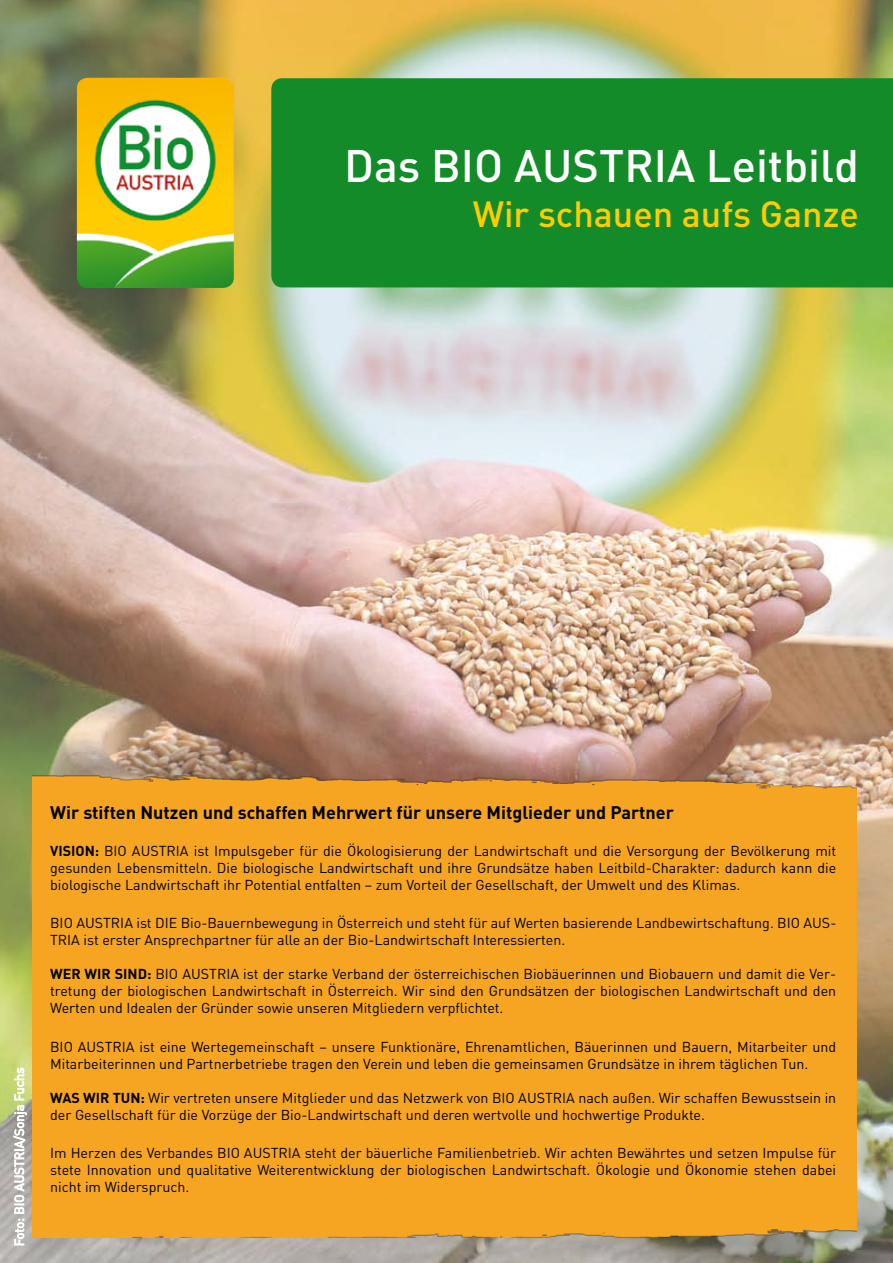
<style>
.page{position:relative;width:893px;height:1263px;background:#fff}
.page>*{position:absolute;margin:0;border:0;box-sizing:border-box;transform-origin:0 0}
.t1{font:500 45px "DIN";color:#fff}
.t2{font:500 36px "DIN";color:#fc0}
.t3{font:700 18px "DIN";color:#000}
.t4{font:14.25px/17.1px "DIN";color:#000;text-align:justify}
.s1{font-weight:700}
</style>
<div class="page">
<img style="left:0;top:0;width:893px;height:1263px">
<div style="left:271px;top:78px;width:622px;height:210px;background:#148b29"></div>
<img style="left:77px;top:78px;width:157px;height:210px">
<svg style="left:13px;top:1052px;width:14px;height:194px"></svg>
<div style="left:33px;top:772px;width:823px;height:465px;background:#f5a521"></div>
<h1 class="t1" style="left:344px;top:137px;width:516px">Das BIO AUSTRIA Leitbild</h1>
<h2 class="t2" style="left:473px;top:191px;width:388px">Wir schauen aufs Ganze</h2>
<p class="t3" style="left:50px;top:800px;width:625px">Wir stiften Nutzen und schaffen Mehrwert für unsere Mitglieder und Partner</p>
<p class="t4" style="left:50px;top:842px;width:788px"><span class="s1">VISION:</span> BIO AUSTRIA ist Impulsgeber für die Ökologisierung der Landwirtschaft und die Versorgung der Bevölkerung mit gesunden Lebensmitteln. Die biologische Landwirtschaft und ihre Grundsätze haben Leitbild-Charakter: dadurch kann die biologische Landwirtschaft ihr Potential entfalten – zum Vorteil der Gesellschaft, der Umwelt und des Klimas.</p>
<p class="t4" style="left:50px;top:914px;width:788px">BIO AUSTRIA ist DIE Bio-Bauernbewegung in Österreich und steht für auf Werten basierende Landbewirtschaftung. BIO AUS-<br>TRIA ist erster Ansprechpartner für alle an der Bio-Landwirtschaft Interessierten.</p>
<p class="t4" style="left:50px;top:965px;width:788px"><span class="s1">WER WIR SIND:</span> BIO AUSTRIA ist der starke Verband der österreichischen Biobäuerinnen und Biobauern und damit die Ver&shy;tretung der biologischen Landwirtschaft in Österreich. Wir sind den Grundsätzen der biologischen Landwirtschaft und den Werten und Idealen der Gründer sowie unseren Mitgliedern verpflichtet.</p>
<p class="t4" style="left:50px;top:1037px;width:788px">BIO AUSTRIA ist eine Wertegemeinschaft – unsere Funktionäre, Ehrenamtlichen, Bäuerinnen und Bauern, Mitarbeiter und<br>Mitarbeiterinnen und Partnerbetriebe tragen den Verein und leben die gemeinsamen Grundsätze in ihrem täglichen Tun.</p>
<p class="t4" style="left:50px;top:1089px;width:788px"><span class="s1">WAS WIR TUN:</span> Wir vertreten unsere Mitglieder und das Netzwerk von BIO AUSTRIA nach außen. Wir schaffen Bewusstsein in der Gesellschaft für die Vorzüge der Bio-Landwirtschaft und deren wertvolle und hochwertige Produkte.</p>
<p class="t4" style="left:50px;top:1144px;width:788px">Im Herzen des Verbandes BIO AUSTRIA steht der bäuerliche Familienbetrieb. Wir achten Bewährtes und setzen Impulse für stete Innovation und qualitative Weiterentwicklung der biologischen Landwirtschaft. Ökologie und Ökonomie stehen dabei nicht im Widerspruch.</p>
</div>
